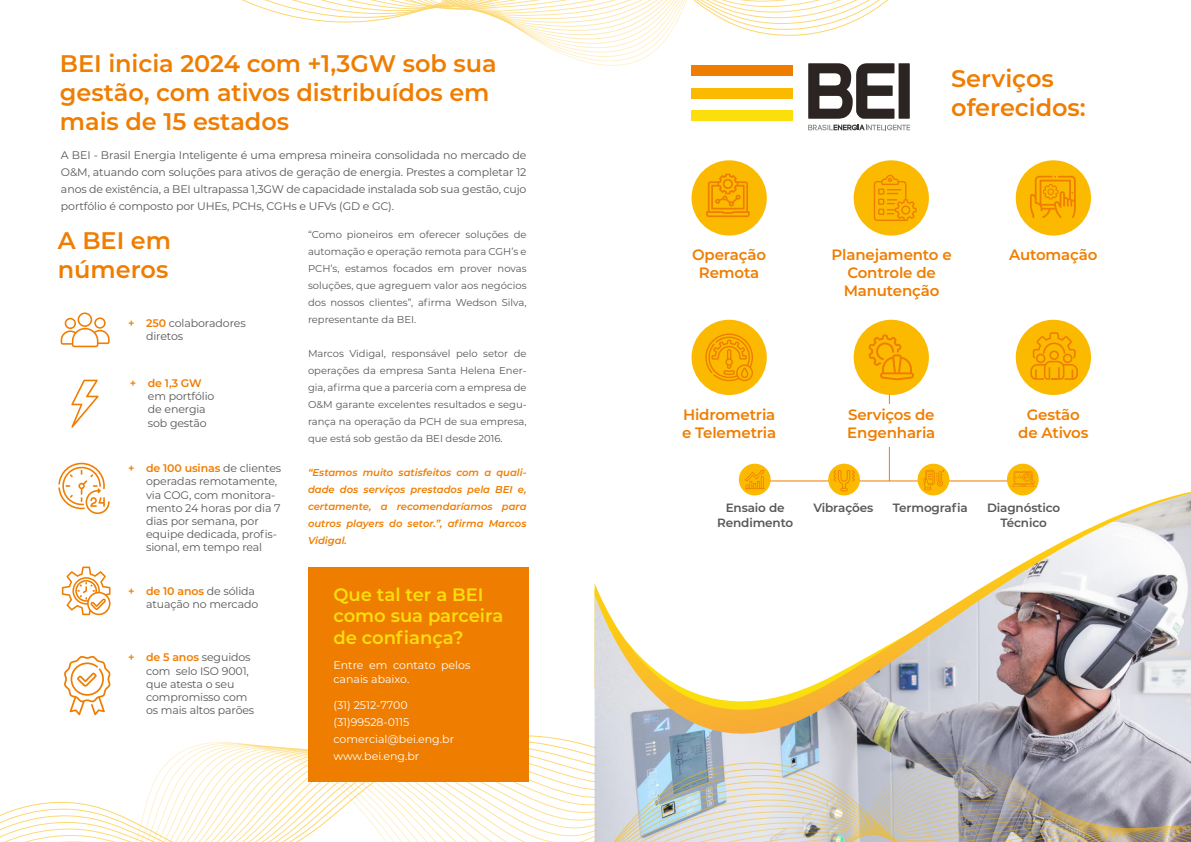
<style>
.page{position:relative;width:1191px;height:842px;background:#fff}
.page>*{position:absolute;margin:0;border:0;box-sizing:border-box;transform-origin:0 0}
.t1{font:600 24px/28.8px "Montserrat";color:#ef7d00}
.t2{font:600 18px/21.6px "Montserrat";color:#fade0d}
.t3{font:600 15px/18px "Montserrat";letter-spacing:-.01em;color:#ef7d00;text-align:center}
.t4{font:600 12px/14.4px "Montserrat";letter-spacing:-.01em;color:#575756;text-align:center}
.t5{font:11px/13.2px "Montserrat";letter-spacing:-.01em;color:#575756}
.t6{font:11px/17px "Montserrat";color:#fff}
.t7{font:600 11px "Montserrat";color:#ef7d00}
.t8{font:10px/17px "Montserrat";color:#575756;text-align:justify}
.t9{font:italic 600 10px/17px "Montserrat";color:#ef7d00;text-align:justify}
.s1{font-weight:600;color:#ef7d00}
</style>
<div class="page">
<hr style="left:889px;top:380px;width:1px;height:101px;background:#ef7d00">
<svg style="left:242px;top:0;width:668px;height:66px"></svg>
<img style="left:594px;top:493px;width:597px;height:260px">
<svg style="left:0;top:742px;width:595px;height:100px"></svg>
<div style="left:308px;top:567px;width:220px;height:215px;background:#ef7d00"></div>
<div style="left:898px;top:63px;width:11px;height:56px;background:#2c2423"></div>
<div style="left:691px;top:65px;width:102px;height:11px;background:#ef7d00"></div>
<div style="left:691px;top:88px;width:102px;height:10px;background:#fbba00"></div>
<div style="left:691px;top:110px;width:102px;height:11px;background:#fade0d"></div>
<svg style="left:808px;top:63px;width:86px;height:56px"></svg>
<svg style="left:808px;top:125px;width:102px;height:5px"></svg>
<svg style="left:61px;top:312px;width:49px;height:35px"></svg>
<svg style="left:71px;top:380px;width:28px;height:48px"></svg>
<svg style="left:58px;top:463px;width:52px;height:51px"></svg>
<svg style="left:62px;top:566px;width:48px;height:49px"></svg>
<svg style="left:64px;top:656px;width:47px;height:59px"></svg>
<div style="left:691px;top:160px;width:76px;height:76px;background:#fbba00;border-radius:50%"></div>
<svg style="left:706px;top:174px;width:43px;height:43px"></svg>
<div style="left:1015px;top:160px;width:76px;height:76px;background:#fbba00;border-radius:50%"></div>
<svg style="left:1030px;top:176px;width:45px;height:42px"></svg>
<div style="left:691px;top:320px;width:76px;height:75px;background:#fbba00;border-radius:50%"></div>
<svg style="left:705px;top:333px;width:48px;height:48px"></svg>
<div style="left:1015px;top:320px;width:76px;height:75px;background:#fbba00;border-radius:50%"></div>
<svg style="left:1030px;top:332px;width:48px;height:48px"></svg>
<div style="left:853px;top:160px;width:76px;height:76px;background:#fbba00;border-radius:50%"></div>
<svg style="left:873px;top:175px;width:43px;height:46px"></svg>
<img style="left:556px;top:753px;width:635px;height:89px">
<hr style="left:741px;top:480px;width:269px;height:1px;background:#ef7d00">
<div style="left:917px;top:464px;width:32px;height:31px;background:#fbba00;border-radius:50%"></div>
<svg style="left:923px;top:470px;width:21px;height:20px"></svg>
<div style="left:1007px;top:464px;width:31px;height:31px;background:#fbba00;border-radius:50%"></div>
<svg style="left:1011px;top:471px;width:24px;height:16px"></svg>
<div style="left:739px;top:464px;width:31px;height:31px;background:#fbba00;border-radius:50%"></div>
<svg style="left:745px;top:469px;width:19px;height:20px"></svg>
<div style="left:828px;top:464px;width:32px;height:31px;background:#fbba00;border-radius:50%"></div>
<svg style="left:833px;top:470px;width:21px;height:21px"></svg>
<div style="left:853px;top:320px;width:76px;height:75px;background:#fbba00;border-radius:50%"></div>
<svg style="left:868px;top:334px;width:46px;height:46px"></svg>
<h1 class="t1" style="left:60px;top:48px;width:438px">BEI inicia 2024 com +1,3GW sob sua gestão, com ativos distribuídos em mais de 15 estados</h1>
<p class="t5" style="left:61px;top:146px;width:467px;line-height:17px;text-align:justify">A BEI - Brasil Energia Inteligente é uma empresa mineira consolidada no mercado de O&amp;M, atuando com soluções para ativos de geração de energia. Prestes a completar 12 anos de existência, a BEI ultrapassa 1,3GW de capacidade instalada sob sua gestão, cujo portfólio é composto por UHEs, PCHs, CGHs e UFVs (GD e GC).</p>
<h1 class="t1" style="left:58px;top:225px;width:115px">A BEI em números</h1>
<p class="t5" style="left:146px;top:316px;width:101px;text-indent:-18px"><span class="s1">+ 250</span> colaboradores diretos</p>
<p class="t7" style="left:130px;top:375px;width:73px">+ de 1,3 GW</p>
<p class="t5" style="left:148px;top:389px;width:68px">em portfólio de energia sob gestão</p>
<p class="t5" style="left:146px;top:461px;width:137px;text-indent:-18px"><span class="s1">+ de 100 usinas</span> de clientes operadas remotamente, via COG, com monitora&shy;mento 24 horas por dia 7 dias por semana, por equipe dedicada, profis&shy;sional, em tempo real</p>
<p class="t5" style="left:128px;top:584px;width:132px;text-align:right"><span class="s1">+ de 10 anos</span> de sólida atuação no mercado</p>
<p class="t5" style="left:146px;top:650px;width:110px;text-indent:-18px"><span class="s1">+ de 5 anos</span> seguidos com selo ISO 9001, que atesta o seu compromisso com os mais altos parões</p>
<p class="t8" style="left:308px;top:226px;width:220px">“Como pioneiros em oferecer soluções de automação e operação remota para CGH’s e PCH’s, estamos focados em prover novas soluções, que agreguem valor aos negócios dos nossos clientes”, afirma Wedson Silva, representante da BEI.</p>
<p class="t8" style="left:308px;top:345px;width:220px">Marcos Vidigal, responsável pelo setor de operações da empresa Santa Helena Ener&shy;gia, afirma que a parceria com a empresa de O&amp;M garante excelentes resultados e segu&shy;rança na operação da PCH de sua empresa, que está sob gestão da BEI desde 2016.</p>
<p class="t9" style="left:308px;top:464px;width:220px">“Estamos muito satisfeitos com a quali&shy;dade dos serviços prestados pela BEI e, certamente, a recomendaríamos para outros players do setor.”, afirma Marcos Vidigal.</p>
<h2 class="t2" style="left:333px;top:583px;width:171px">Que tal ter a BEI como sua parceira de confiança?</h2>
<p class="t6" style="left:333px;top:658px;width:139px;line-height:14px">Entre em contato pelos canais abaixo.</p>
<p class="t6" style="left:333px;top:696px;width:122px">(31) 2512-7700 (31)99528-0115 comercial@bei.eng.br www.bei.eng.br</p>
<h3 class="t3" style="left:692px;top:245px;width:76px">Operação<br>Remota</h3>
<h1 class="t1" style="left:951px;top:63px;width:136px">Serviços oferecidos:</h1>
<h3 class="t3" style="left:831px;top:245px;width:122px">Planejamento e<br>Controle de<br>Manutenção</h3>
<h3 class="t3" style="left:1009px;top:245px;width:90px">Automação</h3>
<h3 class="t3" style="left:682px;top:405px;width:96px;text-align:left">Hidrometria e Telemetria</h3>
<h3 class="t3" style="left:847px;top:405px;width:89px;text-align:left">Serviços de<br>Engenharia</h3>
<h3 class="t3" style="left:1018px;top:405px;width:72px">Gestão de Ativos</h3>
<p class="t4" style="left:725px;top:500px;width:60px">Ensaio de</p>
<p class="t4" style="left:813px;top:500px;width:61px">Vibrações</p>
<p class="t4" style="left:892px;top:500px;width:76px">Termografia</p>
<p class="t4" style="left:717px;top:515px;width:78px">Rendimento</p>
<p class="t4" style="left:987px;top:500px;width:75px">Diagnóstico<br>Técnico</p>
</div>
